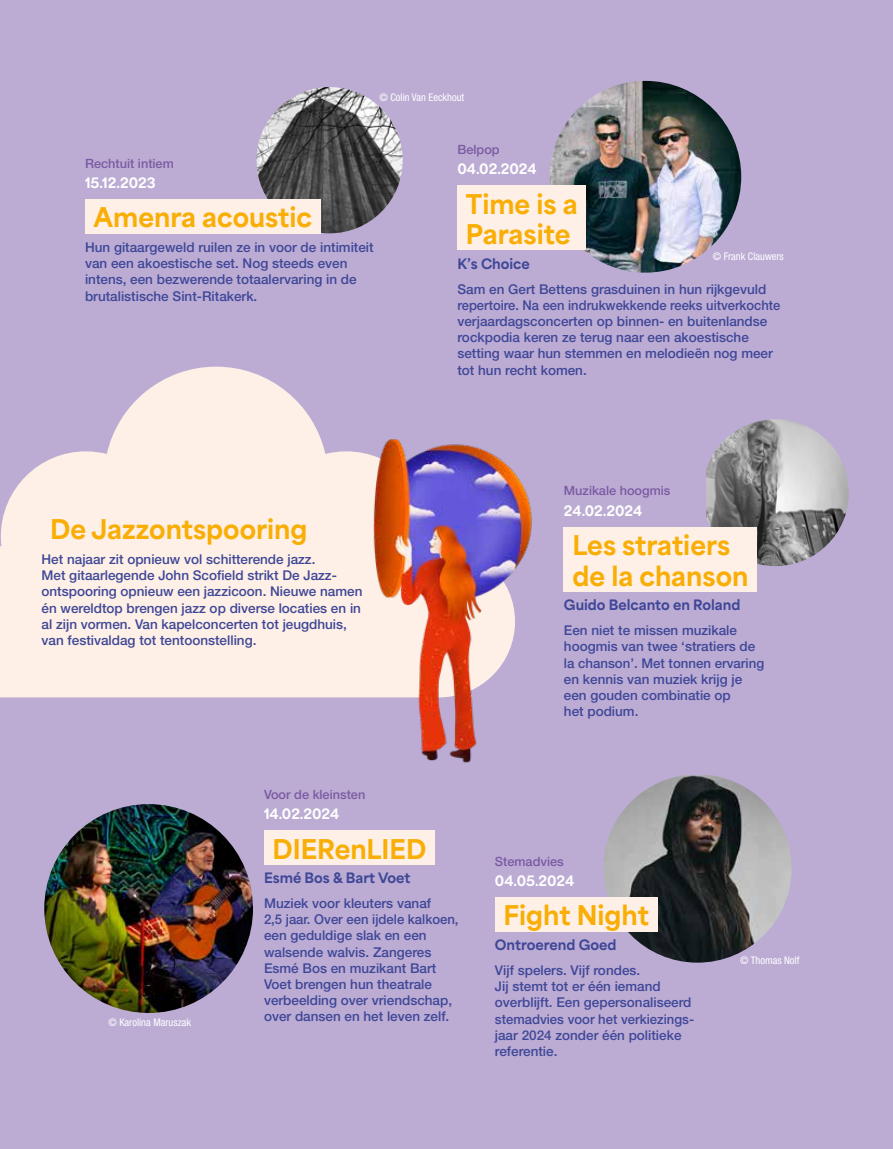
<style>
.page{position:relative;width:893px;height:1149px;background:#fff}
.page>*{position:absolute;margin:0;border:0;box-sizing:border-box;transform-origin:0 0}
.t1{font:800 25.5px/30.6px "Area Normal";color:#f9ae05}
.t2{font:500 13.5px/16.2px "Helvetica Neue LT Std";color:#3f4797}
.t3{font:800 13.5px "Area Normal";color:#3f4797}
.t4{font:800 13.5px "Area Normal";color:#fff}
.t5{font:500 12.75px "Helvetica Neue LT Std";color:#7b5aa2}
.t6{font:condensed 10.5px "Helvetica Neue LT Std";color:#fff}
</style>
<div class="page">
<div style="left:0;top:0;width:893px;height:1148px;background:#bcacd4"></div>
<img style="left:706px;top:419px;width:143px;height:147px">
<img style="left:257px;top:87px;width:146px;height:146px;border-radius:73px">
<div style="left:85px;top:199px;width:235px;height:34px;background:#fef0e6"></div>
<img style="left:550px;top:81px;width:191px;height:191px;border-radius:96px">
<div style="left:457px;top:185px;width:129px;height:65px;background:#fef0e6"></div>
<svg style="left:0;top:366px;width:282px;height:331px;fill:#fef0e6"></svg>
<div style="left:42px;top:511px;width:274px;height:34px;background:#fef0e6"></div>
<div style="left:564px;top:527px;width:193px;height:64px;background:#fef0e6"></div>
<img style="left:44px;top:803px;width:209px;height:209px;border-radius:104px">
<div style="left:264px;top:830px;width:171px;height:34px;background:#fef0e6"></div>
<img style="left:603px;top:775px;width:189px;height:187px">
<div style="left:495px;top:897px;width:162px;height:34px;background:#fef0e6"></div>
<img style="left:244px;top:388px;width:409px;height:409px">
<p class="t6" style="left:379px;top:91px;width:86px">© Colin Van Eeckhout</p>
<p class="t5" style="left:85px;top:155px;width:90px">Rechtuit intiem</p>
<p class="t4" style="left:85px;top:171px;width:72px">15.12.2023</p>
<h1 class="t1" style="left:94px;top:199px;width:220px">Amenra acoustic</h1>
<p class="t2" style="left:85px;top:239px;width:290px">Hun gitaargeweld ruilen ze in voor de intimiteit van een akoestische set. Nog steeds even intens, een bezwerende totaalervaring in de brutalistische Sint-Ritakerk.</p>
<h1 class="t1" style="left:50px;top:511px;width:259px">De Jazzontspooring</h1>
<p class="t2" style="left:42px;top:550px;width:322px">Het najaar zit opnieuw vol schitterende jazz.<br>Met gitaarlegende John Scofield strikt De Jazz&shy;ontspooring opnieuw een jazzicoon. Nieuwe namen én wereldtop brengen jazz op diverse locaties en in al zijn vormen. Van kapelconcerten tot jeugdhuis, van festivaldag tot tentoonstelling.</p>
<p class="t5" style="left:457px;top:142px;width:44px">Belpop</p>
<p class="t4" style="left:457px;top:157px;width:81px">04.02.2024</p>
<h1 class="t1" style="left:466px;top:186px;width:113px">Time is a<br>Parasite</h1>
<p class="t3" style="left:457px;top:251px;width:74px">K’s Choice</p>
<p class="t2" style="left:457px;top:280px;width:324px">Sam en Gert Bettens grasduinen in hun rijkgevuld repertoire. Na een indrukwekkende reeks uitverkochte verjaardagsconcerten op binnen- en buitenlandse rockpodia keren ze terug naar een akoestische setting waar hun stemmen en melodieën nog meer tot hun recht komen.</p>
<p class="t6" style="left:713px;top:250px;width:73px">© Frank Clauwers</p>
<p class="t5" style="left:564px;top:483px;width:108px">Muzikale hoogmis</p>
<p class="t4" style="left:564px;top:498px;width:80px">24.02.2024</p>
<h1 class="t1" style="left:572px;top:527px;width:177px">Les stratiers de la chanson</h1>
<p class="t3" style="left:564px;top:592px;width:178px">Guido Belcanto en Roland</p>
<p class="t2" style="left:564px;top:622px;width:202px">Een niet te missen muzikale hoogmis van twee ‘stratiers de la chanson’. Met tonnen ervaring en kennis van muziek krijg je een gouden combinatie op<br>het podium.</p>
<p class="t6" style="left:108px;top:1016px;width:84px">© Karolina Maruszak</p>
<p class="t5" style="left:264px;top:786px;width:103px">Voor de kleinsten</p>
<p class="t4" style="left:264px;top:801px;width:77px">14.02.2024</p>
<h1 class="t1" style="left:272px;top:830px;width:155px">DIERenLIED</h1>
<p class="t3" style="left:264px;top:865px;width:148px">Esmé Bos &amp; Bart Voet</p>
<p class="t2" style="left:264px;top:894px;width:196px">Muziek voor kleuters vanaf<br>2,5 jaar. Over een ijdele kalkoen, een geduldige slak en een walsende walvis. Zangeres<br>Esmé Bos en muzikant Bart<br>Voet brengen hun theatrale verbeelding over vriendschap, over dansen en het leven zelf.</p>
<p class="t5" style="left:495px;top:853px;width:70px">Stemadvies</p>
<p class="t4" style="left:495px;top:868px;width:81px">04.05.2024</p>
<h1 class="t1" style="left:503px;top:897px;width:147px">Fight Night</h1>
<p class="t3" style="left:495px;top:932px;width:123px">Ontroerend Goed</p>
<p class="t2" style="left:495px;top:961px;width:201px">Vijf spelers. Vijf rondes.<br>Jij stemt tot er één iemand overblijft. Een gepersonaliseerd stemadvies voor het verkiezings&shy;jaar 2024 zonder één politieke referentie.</p>
<p class="t6" style="left:740px;top:953px;width:61px">© Thomas Nolf</p>
</div>
